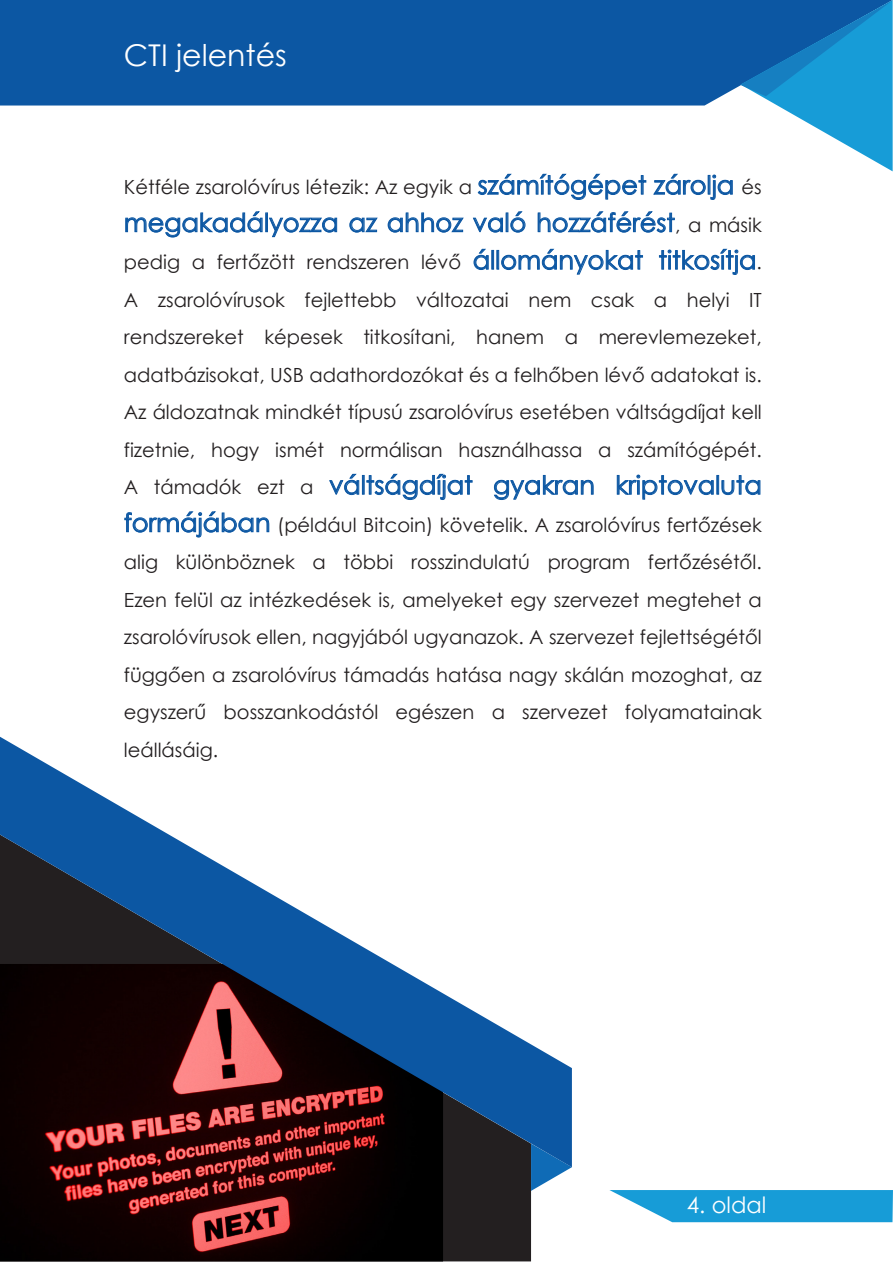
<style>
.page{position:relative;width:893px;height:1263px;background:#fff}
.page>*{position:absolute;margin:0;border:0;box-sizing:border-box;transform-origin:0 0}
.t1{font:30px "Century Gothic";color:#fff}
.t2{font:25.5px "Century Gothic";color:#0c57a3}
.t3{font:22.5px "Century Gothic";color:#fff}
.t4{font:19.5px/37.5px "Century Gothic";color:#231f20;text-align:justify}
.s1{font-size:25.5px;color:#0c57a3}
.s2{font-size:19.5px;color:#231f20}
</style>
<div class="page">
<div style="left:0;top:0;width:740px;height:106px;background:#0c57a3"></div>
<svg style="left:740px;top:0;width:153px;height:171px"></svg>
<svg style="left:477px;top:174px;width:170px;height:26px"></svg>
<svg style="left:653px;top:174px;width:80px;height:26px"></svg>
<svg style="left:125px;top:211px;width:212px;height:27px"></svg>
<svg style="left:349px;top:217px;width:29px;height:16px"></svg>
<svg style="left:387px;top:212px;width:77px;height:21px"></svg>
<svg style="left:473px;top:211px;width:53px;height:22px"></svg>
<svg style="left:537px;top:211px;width:138px;height:22px"></svg>
<svg style="left:473px;top:249px;width:16px;height:21px"></svg>
<div style="left:491px;top:250px;width:3px;height:20px;border:1px solid #0c57a3"></div>
<div style="left:497px;top:250px;width:2px;height:20px;border:1px solid #0c57a3"></div>
<svg style="left:501px;top:249px;width:142px;height:26px"></svg>
<svg style="left:659px;top:249px;width:96px;height:26px"></svg>
<svg style="left:329px;top:474px;width:30px;height:21px"></svg>
<div style="left:362px;top:475px;width:3px;height:20px;border:1px solid #0c57a3"></div>
<svg style="left:366px;top:474px;width:107px;height:26px"></svg>
<svg style="left:494px;top:475px;width:100px;height:25px"></svg>
<svg style="left:616px;top:474px;width:98px;height:26px"></svg>
<div style="left:716px;top:475px;width:3px;height:20px;border:1px solid #0c57a3"></div>
<svg style="left:721px;top:475px;width:40px;height:20px"></svg>
<svg style="left:124px;top:511px;width:146px;height:27px"></svg>
<svg style="left:609px;top:1190px;width:284px;height:32px"></svg>
<div style="left:443px;top:1167px;width:88px;height:94px;background:#231f20"></div>
<img style="left:0;top:1167px;width:443px;height:94px">
<svg style="left:531px;top:1167px;width:41px;height:24px"></svg>
<svg style="left:0;top:737px;width:572px;height:430px"></svg>
<h1 class="t1" style="left:124px;top:34px;width:164px">CTI jelentés</h1>
<p class="t4" style="left:124px;top:168px;width:639px">Kétféle zsarolóvírus létezik: Az egyik a <span class="s1">számítógépet zárolja</span> és</p>
<h2 class="t2" style="left:124px;top:205px;width:639px">megakadályozza az ahhoz való hozzáférést<span class="s2">, a másik</span></h2>
<p class="t4" style="left:124px;top:243px;width:640px">pedig a fertőzött rendszeren lévő <span class="s1">állományokat titkosítja</span>.<br>A zsarolóvírusok fejlettebb változatai nem csak a helyi IT rendszereket képesek titkosítani, hanem a merevlemezeket, adatbázisokat, USB adathordozókat és a felhőben lévő adatokat is.<br>Az áldozatnak mindkét típusú zsarolóvírus esetében váltságdíjat kell fizetnie, hogy ismét normálisan használhassa a számítógépét.</p>
<h2 class="t2" style="left:124px;top:467px;width:639px"><span class="s2">A támadók ezt a</span> váltságdíjat gyakran kriptovaluta</h2>
<p class="t4" style="left:124px;top:506px;width:640px"><span class="s1">formájában</span> (például Bitcoin) követelik. A zsarolóvírus fertőzések alig különböznek a többi rosszindulatú program fertőzésétől.<br>Ezen felül az intézkedések is, amelyeket egy szervezet megtehet a zsarolóvírusok ellen, nagyjából ugyanazok. A szervezet fejlettségétől függően a zsarolóvírus támadás hatása nagy skálán mozoghat, az egyszerű bosszankodástól egészen a szervezet folyamatainak leállásáig.</p>
<p class="t3" style="left:687px;top:1189px;width:81px">4. oldal</p>
</div>
